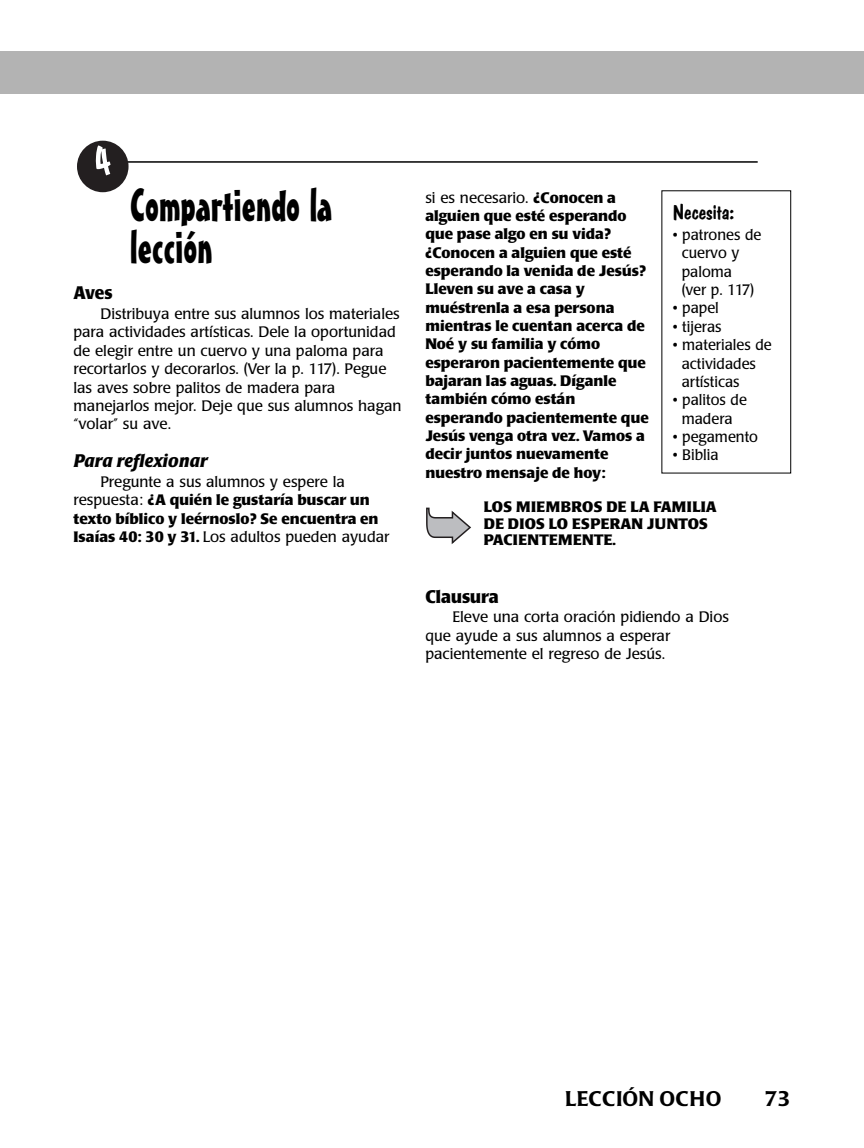
<style>
.page{position:relative;width:864px;height:1148px;background:#fff}
.page>*{position:absolute;margin:0;border:0;box-sizing:border-box;transform-origin:0 0}
.t1{font:45px/42px "Mister Earl BT";color:#000}
.t2{font:500 21px "Poppl Laudatio";letter-spacing:.01em;color:#000}
.t3{font:21px "Dom Casual D";color:#000;scale:1.05 1}
.t4{font:italic 700 18px "Poppl Laudatio";color:#000;scale:.95 1}
.t5{font:700 18px "Poppl Laudatio";color:#000;scale:.95 1}
.t6{font:700 15px/18.3px "Poppl Laudatio";color:#000}
.t7{font:15px/18.3px "Poppl Laudatio";color:#000}
.t8{font:700 15px/16.5px "Poppl Laudatio";letter-spacing:.02em;color:#000}
.s1{font-weight:400}
</style>
<div class="page">
<div style="left:0;top:51px;width:864px;height:43px;background:#b3b3b3"></div>
<svg style="left:426px;top:507px;width:45px;height:37px"></svg>
<div style="left:661px;top:190px;width:130px;height:283px;border:1px solid #000"></div>
<hr style="left:126px;top:161px;width:632px;height:2px;background:#000">
<svg style="left:77px;top:141px;width:52px;height:51px"></svg>
<h1 class="t1" style="left:130px;top:186px;width:204px">Compartiendo la lección</h1>
<p class="t5" style="left:73px;top:286px;width:43px">Aves</p>
<p class="t7" style="left:73px;top:306px;width:330px;text-indent:27px">Distribuya entre sus alumnos los materiales para actividades artísticas. Dele la oportunidad de elegir entre un cuervo y una paloma para recortarlos y decorarlos. (Ver la p. 117). Pegue las aves sobre palitos de madera para manejarlos mejor. Deje que sus alumnos hagan “volar” su ave.</p>
<p class="t4" style="left:73px;top:454px;width:143px">Para reflexionar</p>
<p class="t6" style="left:73px;top:474px;width:318px;text-indent:27px"><span class="s1">Pregunte a sus alumnos y espere la respuesta:</span> ¿A quién le gustaría buscar un texto bíblico y leérnoslo? Se encuentra en Isaías 40: 30 y 31. <span class="s1">Los adultos pueden ayudar</span></p>
<p class="t6" style="left:425px;top:190px;width:225px"><span class="s1">si es necesario.</span> ¿Conocen a alguien que esté esperando que pase algo en su vida? ¿Conocen a alguien que esté esperando la venida de Jesús?<br>Lleven su ave a casa y muéstrenla a esa persona mientras le cuentan acerca de<br>Noé y su familia y cómo esperaron pacientemente que bajaran las aguas. Díganle también cómo están esperando pacientemente que<br>Jesús venga otra vez. Vamos a decir juntos nuevamente nuestro mensaje de hoy:</p>
<p class="t8" style="left:484px;top:500px;width:234px">LOS MIEMBROS DE LA FAMILIA<br>DE DIOS LO ESPERAN JUNTOS<br>PACIENTEMENTE.</p>
<h2 class="t3" style="left:673px;top:199px;width:60px">Necesita:</h2>
<p class="t7" style="left:682px;top:227px;width:81px;text-indent:-9px">• patrones de cuervo y paloma<br>(ver p. 117)</p>
<p class="t7" style="left:673px;top:300px;width:48px">• papel</p>
<p class="t7" style="left:673px;top:319px;width:50px">• tijeras</p>
<p class="t7" style="left:682px;top:337px;width:92px;text-indent:-9px">• materiales de actividades artísticas</p>
<p class="t7" style="left:673px;top:392px;width:76px;text-align:center">• palitos de madera</p>
<p class="t7" style="left:673px;top:429px;width:87px">• pegamento</p>
<p class="t7" style="left:673px;top:447px;width:47px">• Biblia</p>
<p class="t5" style="left:425px;top:589px;width:79px">Clausura</p>
<p class="t7" style="left:425px;top:609px;width:305px;text-indent:27px">Eleve una corta oración pidiendo a Dios que ayude a sus alumnos a esperar pacientemente el regreso de Jesús.</p>
<h2 class="t2" style="left:565px;top:1090px;width:158px">LECCIÓN OCHO</h2>
<h2 class="t2" style="left:765px;top:1090px;width:27px">73</h2>
</div>
